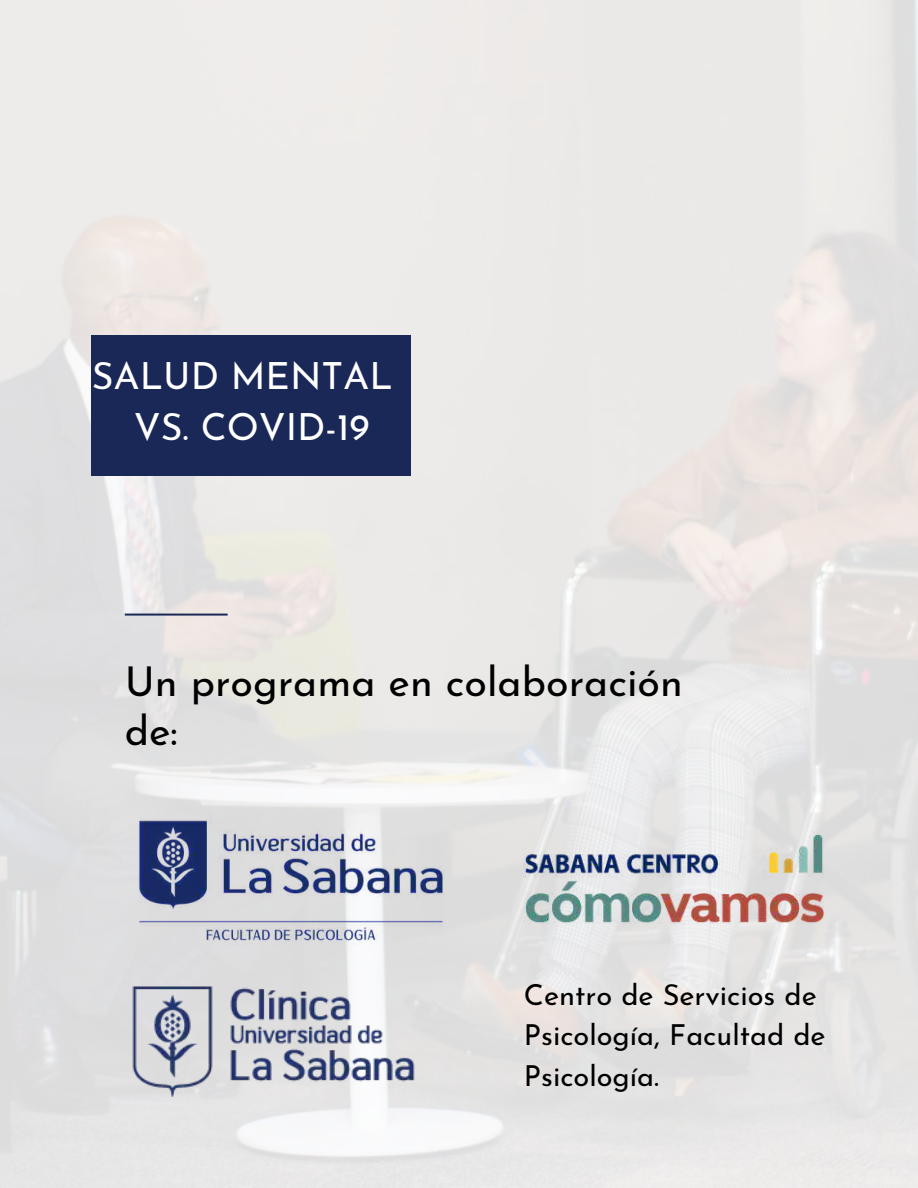
<style>
.page{position:relative;width:918px;height:1188px;background:#fff}
.page>*{position:absolute;margin:0;border:0;box-sizing:border-box;transform-origin:0 0}
.t1{font:41.25px/48.9px "Josefin Sans";color:#000}
.t2{font:37.5px/52.1px "Josefin Sans";color:#fff;text-align:center}
.t3{font:28.95px/40.3px "Josefin Sans";color:#000}
</style>
<div class="page">
<img style="left:0;top:0;width:918px;height:1188px">
<div style="left:92px;top:336px;width:319px;height:140px;background:#1a2857"></div>
<svg style="left:125px;top:614px;width:103px;height:2px"></svg>
<img style="left:125px;top:809px;width:340px;height:141px">
<img style="left:125px;top:981px;width:308px;height:116px">
<img style="left:524px;top:832px;width:303px;height:94px">
<p class="t2" style="left:92px;top:353px;width:303px">SALUD MENTAL<br>VS. COVID-19</p>
<h1 class="t1" style="left:125px;top:661px;width:560px">Un programa en colaboración de:</h1>
<p class="t3" style="left:524px;top:978px;width:303px">Centro de Servicios de<br>Psicología, Facultad de<br>Psicología.</p>
</div>
